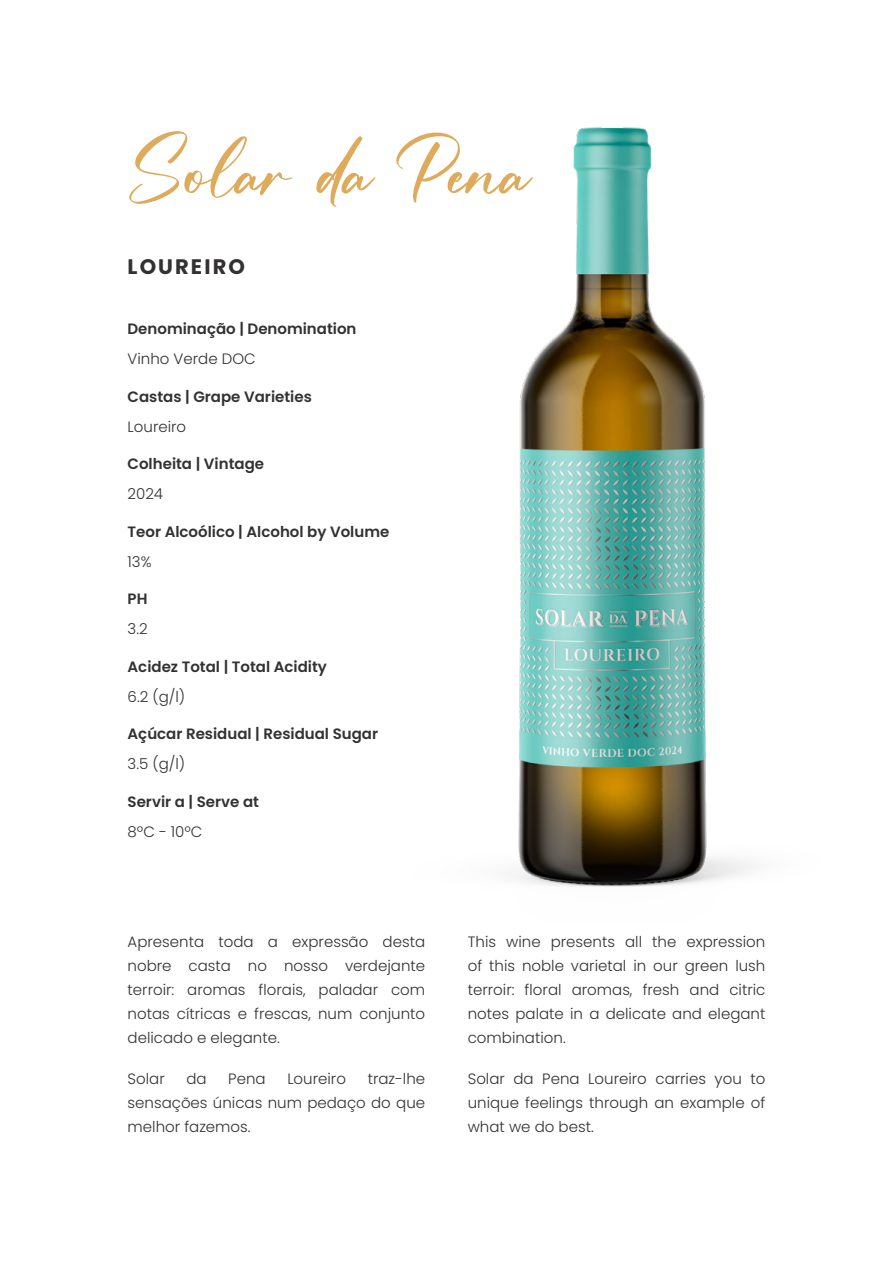
<style>
.page{position:relative;width:893px;height:1263px;background:#fff}
.page>*{position:absolute;margin:0;border:0;box-sizing:border-box;transform-origin:0 0}
.t1{font:81px "Massillo";color:#deab5c}
.t2{font:700 21px "Poppins";letter-spacing:.1em;color:#333132}
.t3{font:300 15px/24px "Poppins";color:#333132;text-align:justify}
.t4{font:600 15px "Poppins";color:#333132}
</style>
<div class="page">
<img style="left:516px;top:127px;width:238px;height:760px">
<h1 class="t1" style="left:128px;top:119px;width:397px">Solar da Pena</h1>
<h2 class="t2" style="left:128px;top:254px;width:119px">LOUREIRO</h2>
<p class="t4" style="left:128px;top:320px;width:230px">Denominação | Denomination</p>
<p class="t3" style="left:128px;top:347px;width:130px">Vinho Verde DOC</p>
<p class="t4" style="left:128px;top:388px;width:186px">Castas | Grape Varieties</p>
<p class="t3" style="left:128px;top:414px;width:60px">Loureiro</p>
<p class="t4" style="left:128px;top:455px;width:138px">Colheita | Vintage</p>
<p class="t3" style="left:128px;top:482px;width:37px">2024</p>
<p class="t4" style="left:128px;top:523px;width:263px">Teor Alcoólico | Alcohol by Volume</p>
<p class="t3" style="left:128px;top:549px;width:26px">13%</p>
<p class="t4" style="left:128px;top:590px;width:21px">PH</p>
<p class="t3" style="left:128px;top:617px;width:22px">3.2</p>
<p class="t4" style="left:128px;top:658px;width:201px">Acidez Total | Total Acidity</p>
<p class="t3" style="left:128px;top:684px;width:59px">6.2 (g/l)</p>
<p class="t4" style="left:128px;top:725px;width:252px">Açúcar Residual | Residual Sugar</p>
<p class="t3" style="left:128px;top:752px;width:59px">3.5 (g/l)</p>
<p class="t4" style="left:128px;top:793px;width:133px">Servir a | Serve at</p>
<p class="t3" style="left:128px;top:819px;width:76px">8ºC - 10ºC</p>
<p class="t3" style="left:128px;top:930px;width:299px">Apresenta toda a expressão desta nobre casta no nosso verdejante terroir: aromas florais, paladar com notas cítricas e frescas, num conjunto delicado e elegante.</p>
<p class="t3" style="left:128px;top:1067px;width:39px">Solar</p>
<p class="t3" style="left:186px;top:1067px;width:22px">da</p>
<p class="t3" style="left:228px;top:1067px;width:39px">Pena</p>
<p class="t3" style="left:287px;top:1067px;width:60px">Loureiro</p>
<p class="t3" style="left:128px;top:1067px;width:299px;text-indent:240px">traz-lhe sensações únicas num pedaço do que melhor fazemos.</p>
<p class="t3" style="left:468px;top:930px;width:299px">This wine presents all the expression of this noble varietal in our green lush terroir: floral aromas, fresh and citric notes palate in a delicate and elegant combination.</p>
<p class="t3" style="left:468px;top:1067px;width:299px">Solar da Pena Loureiro carries you to unique feelings through an example of what we do best.</p>
</div>
